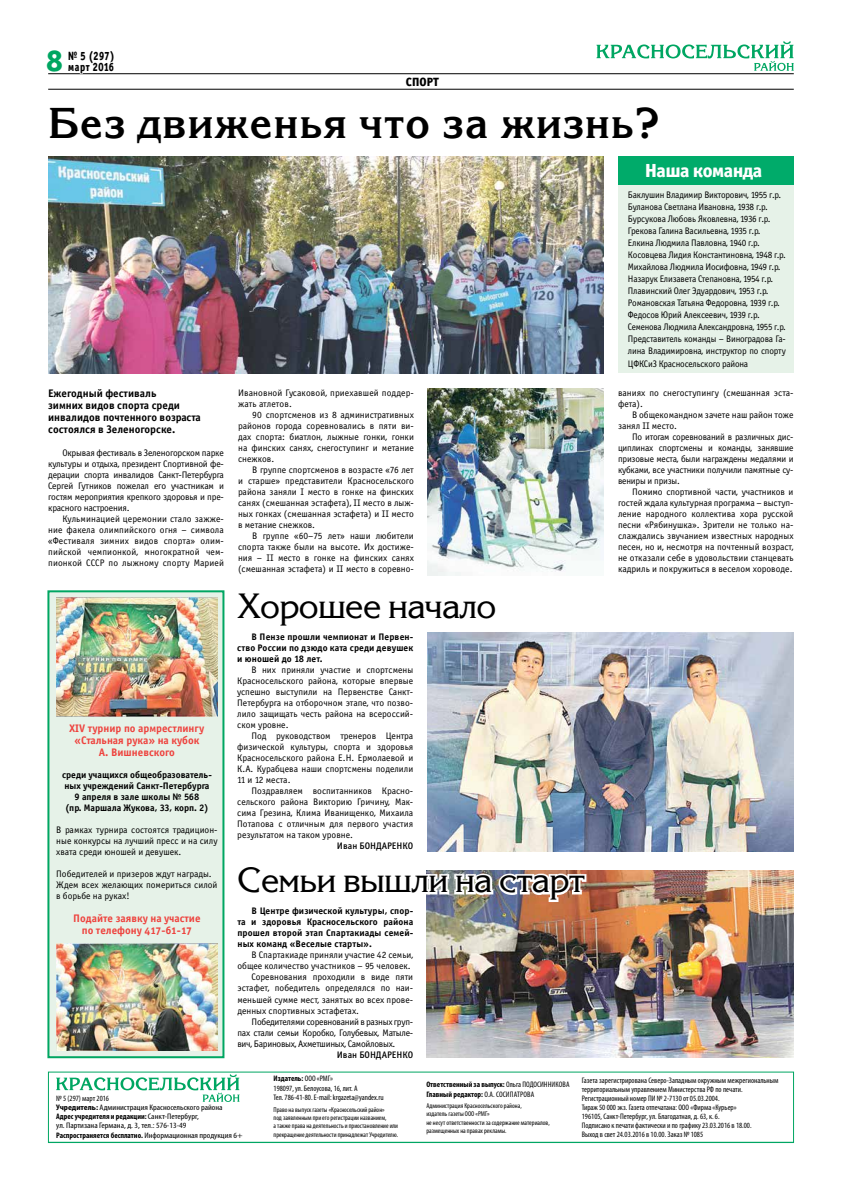
<style>
.page{position:relative;width:842px;height:1191px;background:#fff}
.page>*{position:absolute;margin:0;border:0;box-sizing:border-box;transform-origin:0 0}
.t1{font:700 43px "Korinna C";letter-spacing:.03em;color:#000}
.t2{font:35px "Korinna C";letter-spacing:-.02em;color:#000}
.t3{font:30px "Officina Sans Extra Bold C";color:#00a662}
.t4{font:19px "Officina Sans Extra Bold C";letter-spacing:-.02em;color:#fff}
.t5{font:12px/11px "Officina Sans Extra Bold C";letter-spacing:.05em;color:#000;scale:.79 1}
.t6{font:12px "Officina Sans Extra Bold C";letter-spacing:.05em;color:#000}
.t7{font:11px/12px "Officina Sans Bold OSC";color:#ee423d;text-align:center}
.t8{font:11px/12px "Officina Sans Bold OSC";color:#000}
.t9{font:9.5px/11px "Officina Sans Book C";color:#000;text-align:justify}
.t10{font:9.5px/12.1px "Officina Sans Book C";letter-spacing:-.02em;color:#000}
.t11{font:9.5px/11px "Officina Sans Bold C";color:#000;text-align:justify}
.t12{font:9.5px "Officina Sans Book C";letter-spacing:-.03em;color:#000}
.t13{font:9.5px "Officina Sans Medium C";color:#000}
.t14{font:condensed 8px/9px "Myriad Pro";color:#000}
.t15{font:condensed 8px/9px "Myriad Pro";color:#000;scale:1.16 1}
.t16{font:700 condensed 8px/9.6px "Myriad Pro";color:#000}
.t17{font:condensed 7px/8.4px "Myriad Pro";color:#000}
.s1{font-weight:400}
.s2{font-weight:700}
</style>
<div class="page">
<hr style="left:48px;top:73px;width:746px;height:1px;background:#000">
<hr style="left:48px;top:89px;width:746px;height:1px;background:#000">
<svg style="left:596px;top:41px;width:198px;height:30px"></svg>
<svg style="left:48px;top:73px;width:67px;height:17px"></svg>
<div style="left:47px;top:590px;width:177px;height:468px;background:#e6f2e8;border:2px solid #00a662"></div>
<img style="left:427px;top:870px;width:366px;height:187px">
<img style="left:48px;top:157px;width:556px;height:216px">
<div style="left:48px;top:1071px;width:746px;height:72px;border:1px solid #00a662"></div>
<svg style="left:56px;top:1074px;width:184px;height:28px"></svg>
<div style="left:618px;top:157px;width:176px;height:216px;background:#e6f2e8"></div>
<div style="left:618px;top:157px;width:176px;height:28px;background:#00ab6a"></div>
<img style="left:135px;top:156px;width:212px;height:36px">
<img style="left:427px;top:632px;width:366px;height:219px">
<img style="left:426px;top:870px;width:162px;height:34px">
<img style="left:428px;top:388px;width:176px;height:187px">
<img style="left:56px;top:597px;width:162px;height:119px">
<img style="left:56px;top:943px;width:162px;height:107px">
<h3 class="t3" style="left:46px;top:42px;width:18px">8</h3>
<p class="t5" style="left:68px;top:50px;width:60px">№ 5 (297) март 2016</p>
<p class="t6" style="left:406px;top:74px;width:35px">спорт</p>
<h1 class="t1" style="left:48px;top:98px;width:613px">Без движенья что за жизнь?</h1>
<p class="t8" style="left:48px;top:387px;width:154px">Ежегодный фестиваль<br>зимних видов спорта среди инвалидов почтенного возраста состоялся в Зеленогорске.</p>
<p class="t9" style="left:48px;top:447px;width:177px;text-indent:14px">Окрывая фестиваль в Зеленогорском парке культуры и отдыха, президент Спортивной фе&shy;дерации спорта инвалидов Санкт-Петербурга Сергей Гутников пожелал его участникам и гостям мероприятия крепкого здоровья и пре&shy;красного настроения.</p>
<p class="t9" style="left:48px;top:513px;width:177px;text-indent:14px">Кульминацией церемонии стало зажже&shy;ние факела олимпийского огня – символа «Фестиваля зимних видов спорта» олим&shy;пийской чемпионкой, многократной чем&shy;пионкой СССР по лыжному спорту Марией</p>
<p class="t7" style="left:70px;top:722px;width:136px">XIV турнир по армрестлингу «Стальная рука» на кубок<br>А. Вишневского</p>
<p class="t11" style="left:62px;top:769px;width:151px;text-align:center">среди учащихся общеобразователь&shy;ных учреждений Санкт-Петербурга<br>9 апреля в зале школы № 568<br>(пр. Маршала Жукова, 33, корп. 2)</p>
<p class="t9" style="left:56px;top:824px;width:163px">В рамках турнира состоятся традицион&shy;ные конкурсы на лучший пресс и на силу хвата среди юношей и девушек.</p>
<p class="t9" style="left:56px;top:868px;width:163px;text-align:left">Победителей и призеров ждут награды.<br>Ждем всех желающих помериться силой в борьбе на руках!</p>
<p class="t7" style="left:73px;top:912px;width:129px">Подайте заявку на участие по телефону 417-61-17</p>
<p class="t9" style="left:238px;top:387px;width:177px">Ивановной Гусаковой, приехавшей поддер&shy;жать атлетов.</p>
<p class="t9" style="left:238px;top:409px;width:177px;text-indent:14px">90 спортсменов из 8 административных районов города соревновались в пяти ви&shy;дах спорта: биатлон, лыжные гонки, гонки на финских санях, снегоступинг и метание снежков.</p>
<p class="t9" style="left:238px;top:464px;width:177px;text-indent:14px">В группе спортсменов в возрасте «76 лет и старше» представители Красносельского района заняли I место в гонке на финских санях (смешанная эстафета), II место в лыж&shy;ных гонках (смешанная эстафета) и II место в метание снежков.</p>
<p class="t9" style="left:238px;top:530px;width:177px;text-indent:14px">В группе «60–75 лет» наши любители спорта также были на высоте. Их достиже&shy;ния – II место в гонке на финских санях (смешанная эстафета) и II место в соревно-</p>
<h2 class="t2" style="left:237px;top:586px;width:261px">Хорошее начало</h2>
<p class="t11" style="left:237px;top:631px;width:178px;text-indent:14px">В Пензе прошли чемпионат и Первен&shy;ство России по дзюдо ката среди девушек и юношей до 18 лет.</p>
<p class="t9" style="left:237px;top:664px;width:178px;text-indent:14px">В них приняли участие и спортсмены Красносельского района, которые впервые успешно выступили на Первенстве Санкт-Петербурга на отборочном этапе, что позво&shy;лило защищать честь района на всероссий&shy;ском уровне.</p>
<p class="t9" style="left:237px;top:730px;width:178px;text-indent:14px">Под руководством тренеров Центра физической культуры, спорта и здоровья Красносельского района Е.Н. Ермолаевой и К.А. Курабцева наши спортсмены поделили 11 и 12 места.</p>
<p class="t9" style="left:237px;top:785px;width:178px;text-indent:14px">Поздравляем воспитанников Красно&shy;сельского района Викторию Гричину, Мак&shy;сима Грезина, Клима Иванищенко, Михаила Потапова с отличным для первого участия результатом на таком уровне.</p>
<p class="t13" style="left:337px;top:840px;width:78px">Иван БОНДАРЕНКО</p>
<h2 class="t2" style="left:237px;top:860px;width:349px">Семьи вышли на старт</h2>
<p class="t11" style="left:237px;top:906px;width:177px;text-indent:14px">В Центре физической культуры, спор&shy;та и здоровья Красносельского района прошел второй этап Спартакиады семей&shy;ных команд «Веселые старты».</p>
<p class="t9" style="left:252px;top:950px;width:163px">В Спартакиаде приняли участие 42 семьи,</p>
<p class="t9" style="left:237px;top:961px;width:175px">общее количество участников – 95 человек.</p>
<p class="t9" style="left:252px;top:972px;width:163px">Соревнования проходили в виде пяти</p>
<p class="t9" style="left:237px;top:983px;width:177px">эстафет, победитель определялся по наи-</p>
<p class="t9" style="left:237px;top:994px;width:177px">меньшей сумме мест, занятых во всех прове-</p>
<p class="t9" style="left:237px;top:1005px;width:123px">денных спортивных эстафетах.</p>
<p class="t12" style="left:252px;top:1016px;width:163px">Победителями соревнований в разных груп-</p>
<p class="t12" style="left:237px;top:1027px;width:177px">пах стали семьи Коробко, Голубевых, Матыле-</p>
<p class="t12" style="left:237px;top:1038px;width:160px">вич, Бариновых, Ахметшиных, Самойловых.</p>
<p class="t13" style="left:337px;top:1049px;width:78px">Иван БОНДАРЕНКО</p>
<h3 class="t4" style="left:645px;top:158px;width:118px">Наша команда</h3>
<p class="t10" style="left:628px;top:189px;width:159px">Баклушин Владимир Викторович, 1955 г.р.<br>Буланова Светлана Ивановна, 1938 г.р.<br>Бурсукова Любовь Яковлевна, 1936 г.р.<br>Грекова Галина Васильевна, 1935 г.р.<br>Елкина Людмила Павловна, 1940 г.р.<br>Косовцева Лидия Константиновна, 1948 г.р.<br>Михайлова Людмила Иосифовна, 1949 г.р.<br>Назарук Елизавета Степановна, 1954 г.р.<br>Плавинский Олег Эдуардович, 1953 г.р.<br>Романовская Татьяна Федоровна, 1939 г.р.<br>Федосов Юрий Алексеевич, 1939 г.р.<br>Семенова Людмила Александровна, 1955 г.р.<br>Представитель команды – Виноградова Га&shy;лина Владимировна, инструктор по спорту ЦФКСиЗ Красносельского района</p>
<p class="t9" style="left:618px;top:387px;width:177px">ваниях по снегоступингу (смешанная эста&shy;фета).</p>
<p class="t9" style="left:618px;top:409px;width:177px;text-indent:14px">В общекомандном зачете наш район тоже занял II место.</p>
<p class="t9" style="left:618px;top:431px;width:177px;text-indent:14px">По итогам соревнований в различных дис&shy;циплинах спортсмены и команды, занявшие призовые места, были награждены медалями и кубками, все участники получили памятные су&shy;вениры и призы.</p>
<p class="t9" style="left:618px;top:486px;width:177px;text-indent:14px">Помимо спортивной части, участников и гостей ждала культурная программа – выступ&shy;ление народного коллектива хора русской песни «Рябинушка». Зрители не только на&shy;слаждались звучанием известных народных песен, но и, несмотря на почтенный возраст, не отказали себе в удовольствии станцевать кадриль и покружиться в веселом хороводе.</p>
<p class="t14" style="left:56px;top:1093px;width:54px">№ 5 (297) март 2016</p>
<p class="t16" style="left:56px;top:1130px;width:188px">Распространяется бесплатно. <span class="s1">Информационная продукция 6+</span></p>
<p class="t15" style="left:56px;top:1103px;width:145px"><span class="s2">Учредитель:</span> Администрация Красносельского района<br><span class="s2">Адрес учредителя и редакции:</span> Санкт-Петербург,<br>ул. Партизана Германа, д. 3, тел.: 576-13-49</p>
<p class="t14" style="left:274px;top:1073px;width:112px;line-height:9.6px"><span class="s2">Издатель:</span> ООО «РМГ»<br>198097, ул. Белоусова, 16, лит. А<br>Тел. 786-41-80. E-mail: krgazeta@yandex.ru</p>
<p class="t16" style="left:426px;top:1079px;width:130px">Ответственный за выпуск: <span class="s1">Ольга ПОДОСИННикова<br></span>Главный редактор: <span class="s1">О.А. Сосипатрова</span></p>
<p class="t17" style="left:426px;top:1101px;width:125px">Администрация Красносельского района,<br>издатель газеты ООО «РМГ»<br>не несут ответственности за содержание материалов, размещенных на правах рекламы.</p>
<p class="t17" style="left:274px;top:1105px;width:126px">Право на выпуск газеты «Красносельский район»<br>под заявленным при его регистрации названием,<br>а также права на деятельность и приостановление или прекращение деятельности принадлежат Учредителю.</p>
<p class="t14" style="left:582px;top:1075px;width:198px">Газета зарегистрирована Северо-Западным окружным межрегиональным территориальным управлением Министерства РФ по печати.<br>Регистрационный номер ПИ № 2-7130 от 05.03.2004.<br>Тираж 50 000 экз. Газета отпечатана: ООО «Фирма «Курьер»<br>196105, Санкт-Петербург, ул. Благодатная, д. 63, к. 6.<br>Подписано к печати фактически и по графику 23.03.2016 в 18.00.<br>Выход в свет 24.03.2016 в 10.00. Заказ № 1085</p>
</div>
